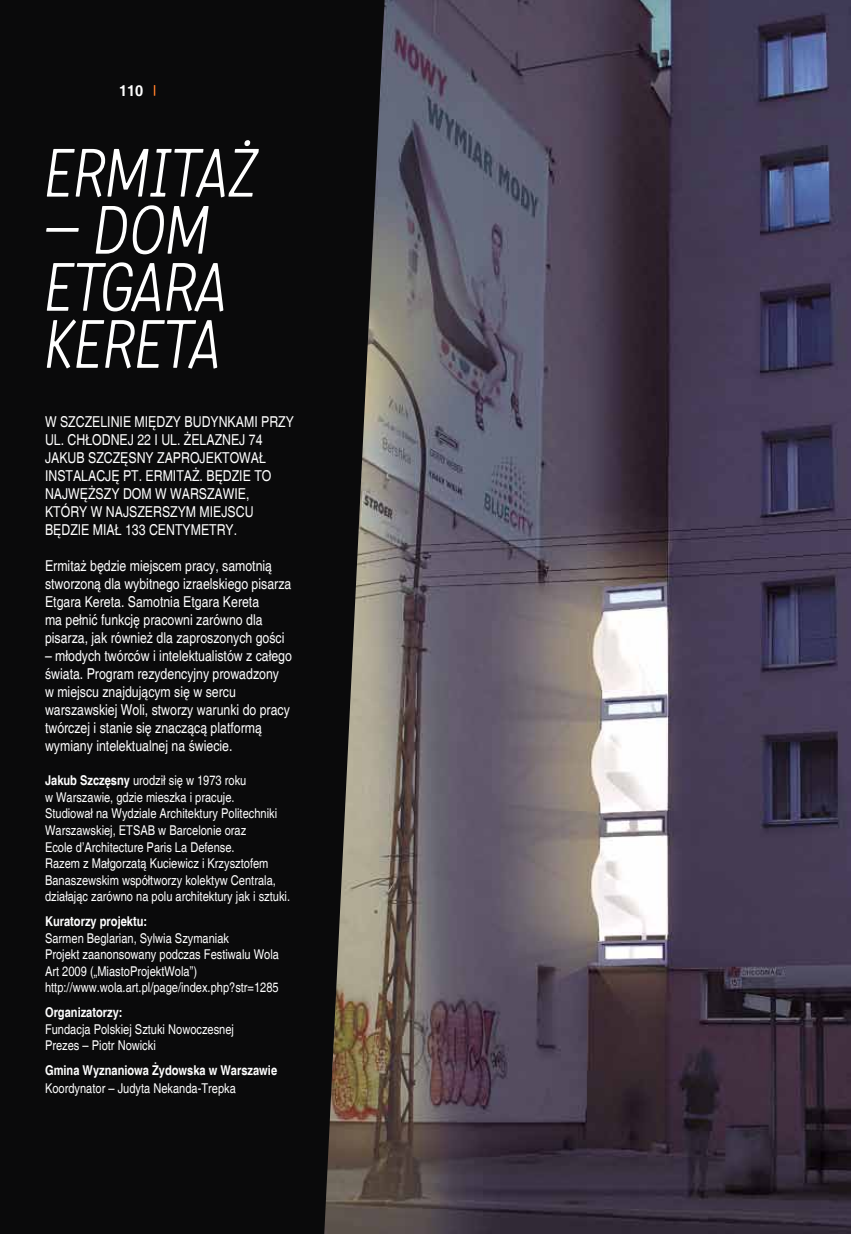
<style>
.page{position:relative;width:851px;height:1234px;background:#fff}
.page>*{position:absolute;margin:0;border:0;box-sizing:border-box;transform-origin:0 0}
.t1{font:italic 300 66px/57px "Katarine Std";color:#fff}
.t2{font:condensed 15px/18px "Helvetica";color:#fff}
.t3{font:700 15px "Helvetica";color:#fff}
.t4{font:condensed 13.5px/16.5px "Helvetica";color:#fff}
.t5{font:700 condensed 13.5px "Helvetica";color:#fff}
.s1{font-weight:700}
</style>
<div class="page">
<img style="left:384px;top:0;width:466px;height:1233px">
<svg style="left:0;top:0;width:384px;height:1233px;fill:#0a0a0b"></svg>
<p class="t3" style="left:119px;top:82px;width:25px">110</p>
<h1 class="t1" style="left:45px;top:144px;width:214px">ERMITAŻ</h1>
<h1 class="t1" style="left:45px;top:201px;width:184px">– DOM<br>ETGARA<br>KERETA</h1>
<p class="t2" style="left:45px;top:412px;width:24px">W szcze</p>
<p class="t2" style="left:100px;top:412px;width:14px">linie</p>
<p class="t2" style="left:135px;top:412px;width:161px">między budynkami przy</p>
<p class="t2" style="left:45px;top:430px;width:57px">ul. Chłodnej</p>
<p class="t2" style="left:137px;top:430px;width:77px">22 i ul. Żelaznej</p>
<p class="t2" style="left:249px;top:430px;width:15px">74</p>
<p class="t2" style="left:45px;top:448px;width:155px">Jakub Szczęsny zap rojektowa</p>
<p class="t2" style="left:259px;top:448px;width:8px">ł</p>
<p class="t2" style="left:45px;top:466px;width:8px">insta</p>
<p class="t2" style="left:81px;top:466px;width:99px">lację pt. Ermitaż</p>
<p class="t2" style="left:199px;top:466px;width:31px">. Będzie</p>
<p class="t2" style="left:254px;top:466px;width:10px">to</p>
<p class="t2" style="left:45px;top:484px;width:10px">najw</p>
<p class="t2" style="left:80px;top:484px;width:128px">ęższy dom w Warszawie</p>
<p class="t2" style="left:246px;top:484px;width:5px">,</p>
<p class="t2" style="left:45px;top:502px;width:70px">który w najsze</p>
<p class="t2" style="left:153px;top:502px;width:65px">rszym miejsc</p>
<p class="t2" style="left:245px;top:502px;width:10px">u</p>
<p class="t2" style="left:45px;top:520px;width:25px">będzie</p>
<p class="t2" style="left:93px;top:520px;width:66px">miał 133 cent</p>
<p class="t2" style="left:182px;top:520px;width:56px">ymetry.</p>
<p class="t2" style="left:45px;top:556px;width:248px">Ermitaż będzie miejscem pracy, samotnią stworzoną dla wybitnego izraelskiego pisarza Etgara Kereta. Samotnia Etgara Kereta<br>ma pełnić funkcję pracowni zarówno dla pisarza, jak również dla zaproszonych gości</p>
<p class="t2" style="left:45px;top:646px;width:248px">– młodych twórców i intelektualistów z całego świata. Program rezydencyjny prowadzony<br>w miejscu znajdującym się w sercu warszawskiej Woli, stworzy warunki do pracy twórczej i stanie się znaczącą platformą wymiany intelektualnej na świecie.</p>
<p class="t4" style="left:45px;top:772px;width:246px"><span class="s1">Jakub Szczęsny</span> urodził się w 1973 roku<br>w Warszawie, gdzie mieszka i pracuje.<br>Studiował na Wydziale Architektury Politechniki Warszawskiej, ETSAB w Barcelonie oraz<br>Ecole d’Architecture Paris La Defense.<br>Razem z Małgorzatą Kuciewicz i Krzysztofem Banaszewskim współtworzy kolektyw Centrala, działając zarówno na polu architektury jak i sztuki.</p>
<p class="t5" style="left:45px;top:912px;width:104px">Kuratorzy projektu:</p>
<p class="t4" style="left:45px;top:929px;width:235px">Sarmen Beglarian, Sylwia Szymaniak<br>Projekt zaanonsowany podczas Festiwalu Wola Art 2009 („MiastoProjektWola”) http://www.wola.art.pl/page/index.php?str=1285</p>
<p class="t5" style="left:45px;top:1003px;width:79px">Organizatorzy:</p>
<p class="t4" style="left:45px;top:1020px;width:190px">Fundacja Polskiej Sztuki Nowoczesnej<br>Prezes – Piotr Nowicki</p>
<p class="t5" style="left:45px;top:1061px;width:233px">Gmina Wyznaniowa Żydowska w Warszawie</p>
<p class="t4" style="left:45px;top:1079px;width:192px">Koordynator – Judyta Nekanda-Trepka</p>
</div>
